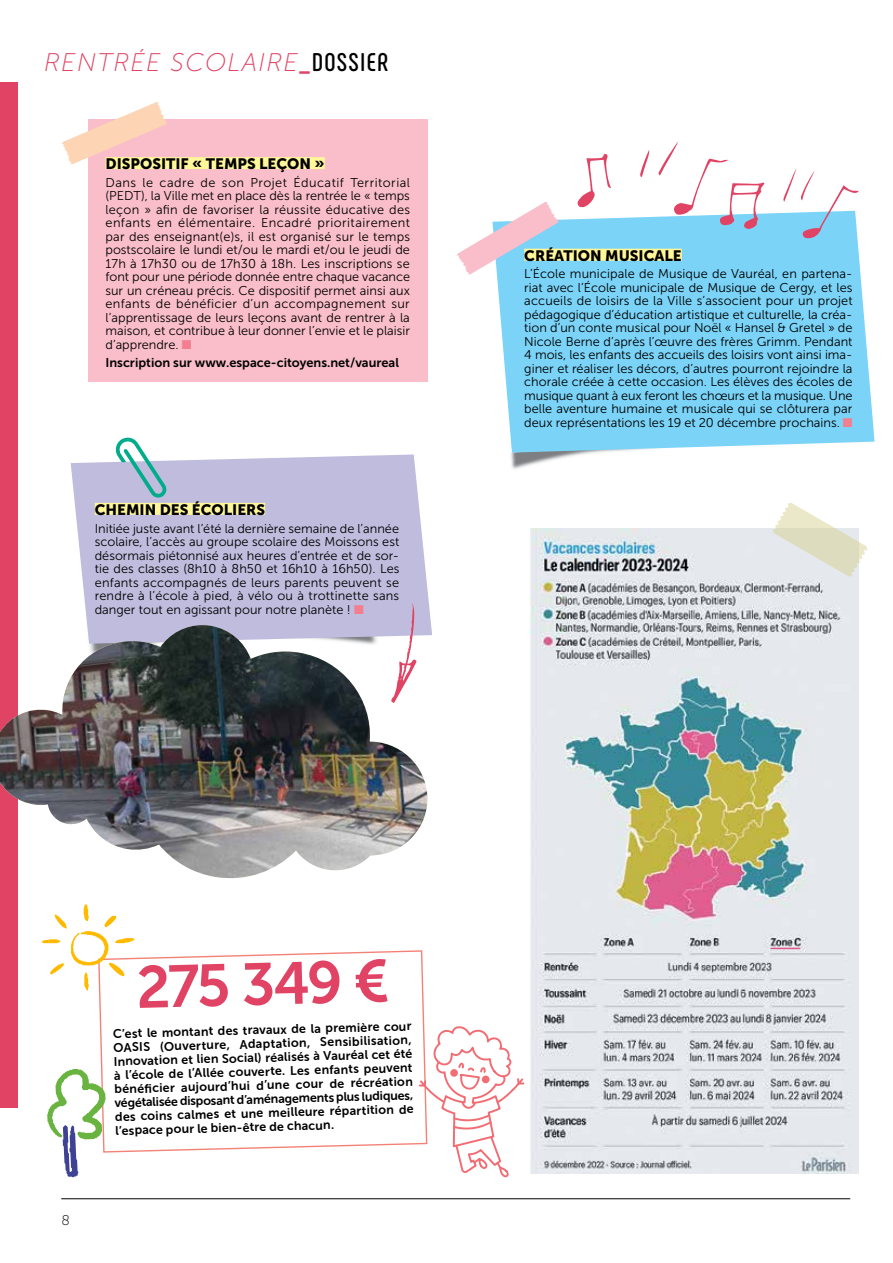
<style>
.page{position:relative;width:893px;height:1263px;background:#fff}
.page>*{position:absolute;margin:0;border:0;box-sizing:border-box;transform-origin:0 0}
.t1{font:58.95px "Museo Sans 700";color:#e04364}
.t2{font:italic 25.5px "Museo Sans 100";letter-spacing:.05em;color:#e04364}
.t3{font:15px "Museo Sans 900";color:#000}
.t4{font:13.95px "Museo Sans 100";color:#000}
.t5{font:12.75px/13.5px "Museo Sans 300";color:#000;text-align:justify}
.t6{font:12.75px "Museo Sans 700";color:#000}
.t7{font:12.45px/13.8px "Museo Sans 700";color:#000;text-align:justify}
.s1{font-family:"Phenomena";font-weight:700;font-style:normal;font-size:30px}
.s2{font-family:"Phenomena";font-weight:700;font-style:normal;color:#000}
.s3{color:#f37e8f}
</style>
<div class="page">
<div style="left:88px;top:120px;width:339px;height:262px;background:#f9bec9"></div>
<img style="left:511px;top:453px;width:81px;height:16px">
<svg style="left:497px;top:213px;width:377px;height:240px;fill:#7bd3f7"></svg>
<hr style="left:61px;top:1198px;width:789px;height:1px;background:#000">
<div style="left:106px;top:157px;width:219px;height:12px;background:#fff799"></div>
<div style="left:524px;top:249px;width:158px;height:12px;background:#fff799"></div>
<div style="left:0;top:82px;width:18px;height:1025px;background:#e04364"></div>
<img style="left:531px;top:529px;width:328px;height:645px">
<svg style="left:71px;top:454px;width:360px;height:169px;fill:#c0bcde"></svg>
<svg style="left:114px;top:437px;width:53px;height:62px"></svg>
<div style="left:95px;top:503px;width:170px;height:12px;background:#fff799"></div>
<img style="left:0;top:625px;width:432px;height:254px">
<svg style="left:99px;top:950px;width:326px;height:203px"></svg>
<svg style="left:391px;top:603px;width:26px;height:100px"></svg>
<svg style="left:42px;top:904px;width:92px;height:87px"></svg>
<svg style="left:47px;top:1069px;width:59px;height:109px"></svg>
<svg style="left:419px;top:1026px;width:105px;height:151px"></svg>
<div style="left:482px;top:1075px;width:8px;height:8px;background:#f26d73;border-radius:50%"></div>
<div style="left:450px;top:1069px;width:8px;height:8px;background:#f26d73;border-radius:50%"></div>
<svg style="left:577px;top:154px;width:34px;height:53px"></svg>
<svg style="left:657px;top:141px;width:107px;height:88px"></svg>
<svg style="left:640px;top:150px;width:9px;height:27px"></svg>
<svg style="left:783px;top:169px;width:76px;height:69px"></svg>
<hr style="left:770px;top:948px;width:30px;height:1px;background:#e0578b">
<svg style="left:773px;top:503px;width:94px;height:74px"></svg>
<svg style="left:62px;top:102px;width:105px;height:62px"></svg>
<svg style="left:457px;top:202px;width:102px;height:73px"></svg>
<h2 class="t2" style="left:44px;top:49px;width:346px">RENTRÉE SCOLAIRE<span class="s1">_</span><span class="s2">DOSSIER</span></h2>
<p class="t3" style="left:106px;top:155px;width:221px">DISPOSITIF « TEMPS LEÇON »</p>
<p class="t5" style="left:106px;top:176px;width:306px">Dans le cadre de son Projet Éducatif Territorial (PEDT), la Ville met en place dès la rentrée le « temps leçon » afin de favoriser la réussite éducative des enfants en élémentaire. Encadré prioritairement par des enseignant(e)s, il est organisé sur le temps postscolaire le lundi et/ou le mardi et/ou le jeudi de 17h à 17h30 ou de 17h30 à 18h. Les inscriptions se font pour une période donnée entre chaque vacance sur un créneau précis. Ce dispositif permet ainsi aux enfants de bénéficier d’un accompagnement sur l’apprentissage de leurs leçons avant de rentrer à la maison, et contribue à leur donner l’envie et le plaisir d’apprendre. <span class="s3">■</span></p>
<p class="t6" style="left:106px;top:355px;width:295px">Inscription sur www.espace-citoyens.net/vaureal</p>
<p class="t3" style="left:95px;top:501px;width:172px">CHEMIN DES ÉCOLIERS</p>
<p class="t5" style="left:95px;top:521px;width:306px">Initiée juste avant l’été la dernière semaine de l’année scolaire, l’accès au groupe scolaire des Moissons est désormais piétonnisé aux heures d’entrée et de sor&shy;tie des classes (8h10 à 8h50 et 16h10 à 16h50). Les enfants accompagnés de leurs parents peuvent se rendre à l’école à pied, à vélo ou à trottinette sans danger tout en agissant pour notre planète ! <span class="s3">■</span></p>
<p class="t3" style="left:524px;top:247px;width:159px">CRÉATION MUSICALE</p>
<p class="t5" style="left:524px;top:267px;width:330px">L’École municipale de Musique de Vauréal, en partena&shy;riat avec l’École municipale de Musique de Cergy, et les accueils de loisirs de la Ville s’associent pour un projet pédagogique d’éducation artistique et culturelle, la créa&shy;tion d’un conte musical pour Noël « Hansel &amp; Gretel » de Nicole Berne d’après l’œuvre des frères Grimm. Pendant 4 mois, les enfants des accueils des loisirs vont ainsi ima&shy;giner et réaliser les décors, d’autres pourront rejoindre la chorale créée à cette occasion. Les élèves des écoles de musique quant à eux feront les chœurs et la musique. Une belle aventure humaine et musicale qui se clôturera par deux représentations les 19 et 20 décembre prochains. <span class="s3">■</span></p>
<p class="t4" style="left:61px;top:1213px;width:10px">8</p>
<h1 class="t1" style="left:135px;top:956px;width:254px;rotate:-2deg">275 349 €</h1>
<p class="t7" style="left:112px;top:1028px;width:301px;rotate:-2deg">C’est le montant des travaux de la première cour OASIS (Ouverture, Adaptation, Sensibilisation, Innovation et lien Social) réalisés à Vauréal cet été à l’école de l’Allée couverte. Les enfants peuvent bénéfi cier aujourd’hui d’une cour de récréation végétalisée disposant d’aménagements plus ludiques, des coins calmes et une meilleure répartition de l’espace pour le bien-être de chacun.</p>
</div>
